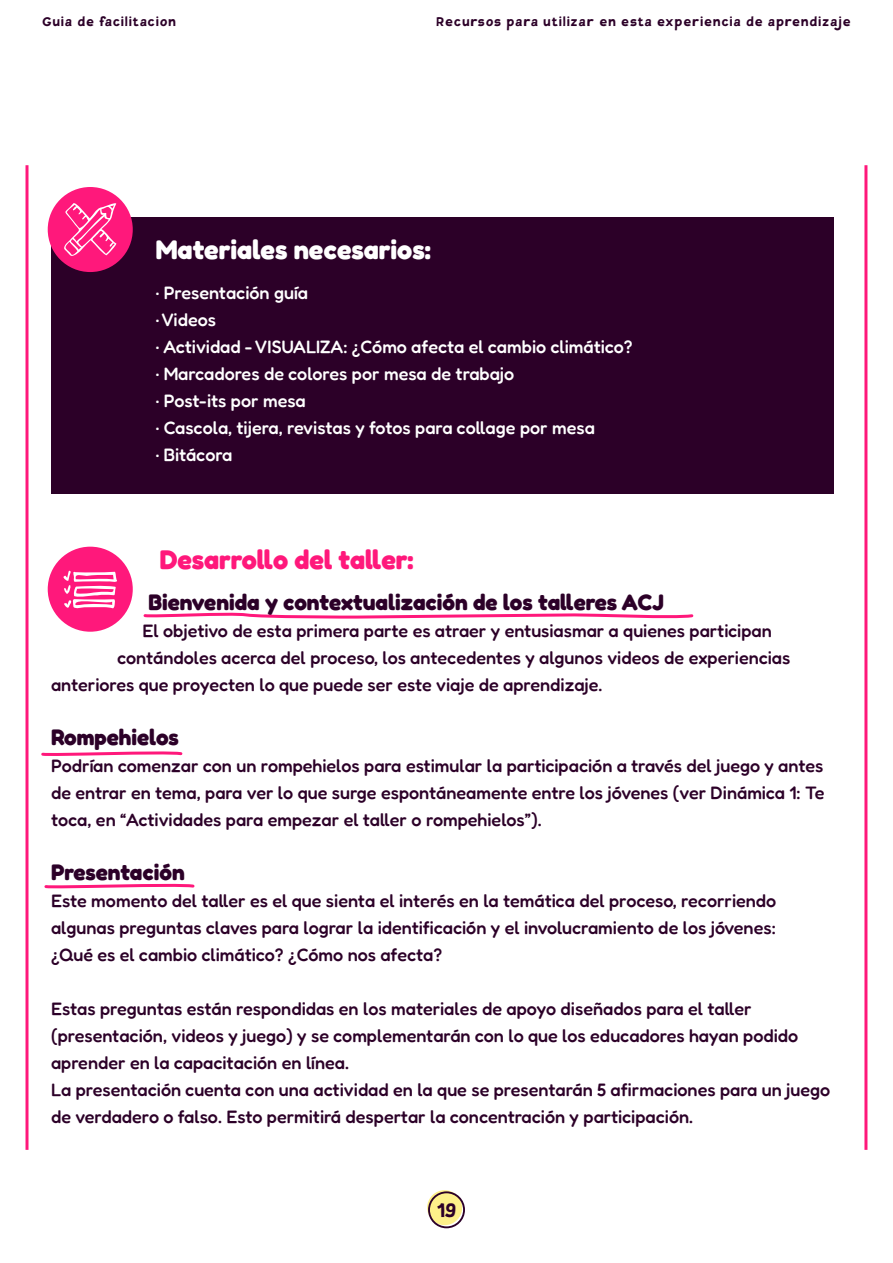
<style>
.page{position:relative;width:893px;height:1263px;background:#fff}
.page>*{position:absolute;margin:0;border:0;box-sizing:border-box;transform-origin:0 0}
.t1{font:300 27px "Fredoka";color:#fff}
.t2{font:300 27px "Fredoka";color:#ff187b}
.t3{font:700 25.5px "Tovari Sans";color:#2c0028}
.t4{font:300 22.5px "Fredoka";color:#2c0028}
.t5{font:300 18px/27px "Fredoka";color:#2c0028;text-align:justify}
.t6{font:300 18px/27px "Fredoka";color:#fff}
.t7{font:700 16.5px "Tovari Sans";letter-spacing:.08em;color:#2c0028}
</style>
<div class="page">
<div style="left:427px;top:1190px;width:35px;height:35px;background:#fef08a;border-radius:50%"></div>
<div style="left:428px;top:1191px;width:37px;height:37px;border:2px solid #2c0028;border-radius:50%"></div>
<svg style="left:41px;top:751px;width:142px;height:5px"></svg>
<svg style="left:44px;top:883px;width:151px;height:6px"></svg>
<svg style="left:143px;top:612px;width:551px;height:7px"></svg>
<div style="left:51px;top:217px;width:783px;height:276px;background:#2c0028"></div>
<div style="left:48px;top:187px;width:85px;height:85px;background:#ff187b;border-radius:50%"></div>
<svg style="left:64px;top:203px;width:53px;height:53px"></svg>
<div style="left:48px;top:547px;width:85px;height:85px;background:#ff187b;border-radius:50%"></div>
<svg style="left:63px;top:570px;width:54px;height:39px"></svg>
<hr style="left:26px;top:165px;width:3px;height:985px;background:#ff187b">
<hr style="left:864px;top:165px;width:3px;height:985px;background:#ff187b">
<p class="t7" style="left:43px;top:5px;width:135px">Guia de facilitacion</p>
<p class="t7" style="left:437px;top:5px;width:415px">Recursos para utilizar en esta experiencia de aprendizaje</p>
<h1 class="t1" style="left:156px;top:233px;width:276px">Materiales necesarios:</h1>
<p class="t6" style="left:156px;top:279px;width:478px">· Presentación guía<br>· Videos<br>· Actividad - VISUALIZA: ¿Cómo afecta el cambio climático? · Marcadores de colores por mesa de trabajo<br>· Post-its por mesa<br>· Cascola, tijera, revistas y fotos para collage por mesa<br>· Bitácora</p>
<h1 class="t2" style="left:160px;top:543px;width:255px">Desarrollo del taller:</h1>
<p class="t4" style="left:149px;top:588px;width:517px">Bienvenida y contextualización de los talleres ACJ</p>
<p class="t5" style="left:143px;top:617px;width:631px">El objetivo de esta primera parte es atraer y entusiasmar a quienes participan</p>
<p class="t5" style="left:117px;top:644px;width:675px">contándoles acerca del proceso, los antecedentes y algunos videos de experiencias</p>
<p class="t5" style="left:51px;top:671px;width:553px">anteriores que proyecten lo que puede ser este viaje de aprendizaje.</p>
<p class="t4" style="left:51px;top:723px;width:129px">Rompehielos</p>
<p class="t5" style="left:51px;top:752px;width:775px">Podrían comenzar con un rompehielos para estimular la participación a través del juego y antes de entrar en tema, para ver lo que surge espontáneamente entre los jóvenes (ver Dinámica 1: Te toca, en “Actividades para empezar el taller o rompehielos”).</p>
<p class="t4" style="left:51px;top:858px;width:135px">Presentación</p>
<p class="t5" style="left:51px;top:887px;width:727px">Este momento del taller es el que sienta el interés en la temática del proceso, recorriendo algunas preguntas claves para lograr la identificación y el involucramiento de los jóvenes: ¿Qué es el cambio climático? ¿Cómo nos afecta?</p>
<p class="t5" style="left:51px;top:995px;width:781px;text-align:left">Estas preguntas están respondidas en los materiales de apoyo diseñados para el taller (presentación, videos y juego) y se complementarán con lo que los educadores hayan podido aprender en la capacitación en línea.<br>La presentación cuenta con una actividad en la que se presentarán 5 afirmaciones para un juego de verdadero o falso. Esto permitirá despertar la concentración y participación.</p>
<h2 class="t3" style="left:437px;top:1184px;width:20px">19</h2>
</div>
